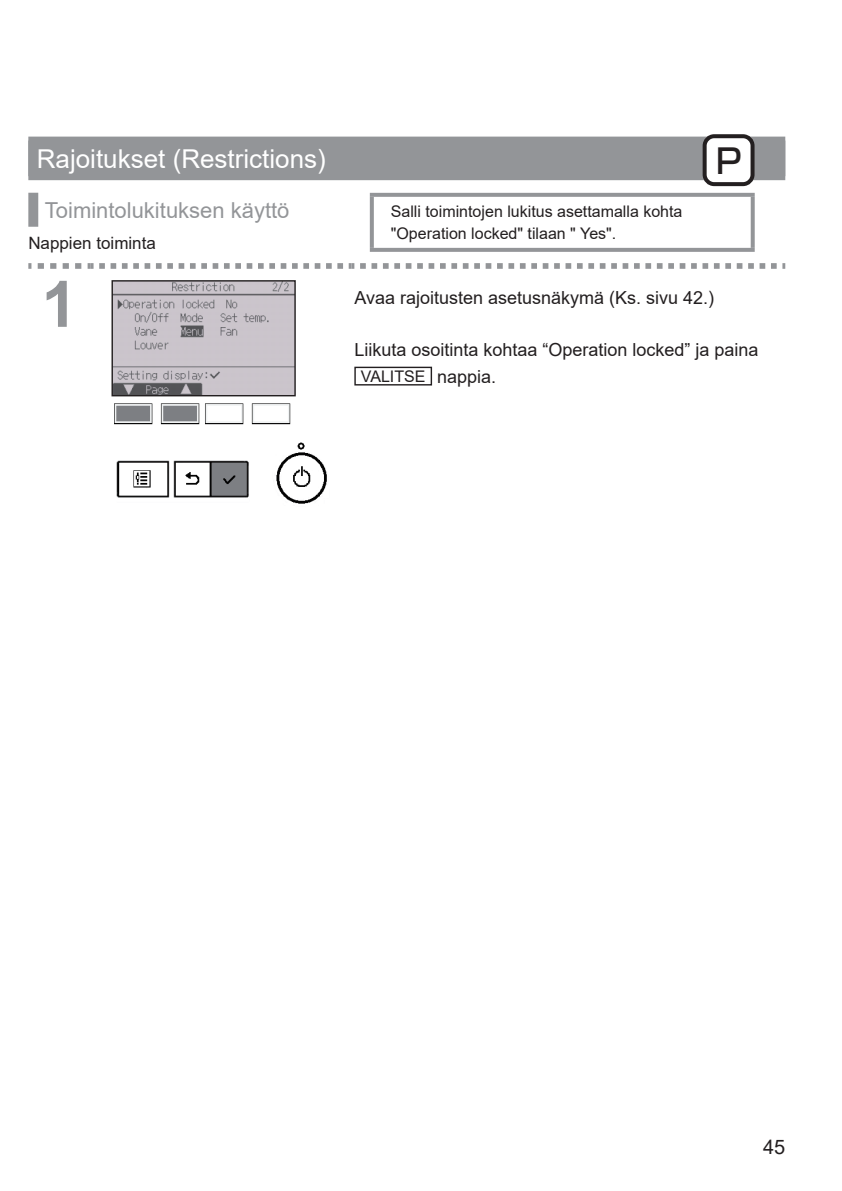
<style>
.page{position:relative;width:842px;height:1191px;background:#fff}
.page>*{position:absolute;margin:0;border:0;box-sizing:border-box;transform-origin:0 0}
.t1{font:700 64px "Arial";color:#939598}
.t2{font:33.8px "Shin Go Pro Medium 90 msp RKSJ H";color:#231f20}
.t3{font:26px "Arial";color:#fff}
.t4{font:22px "Arial";color:#939598}
.t5{font:20px "Arial";color:#231f20}
.t6{font:18px "Arial";color:#231f20}
.t7{font:17px "Arial";color:#231f20}
.t8{font:16px/22px "Arial";color:#231f20}
.s1{font-size:18px}
</style>
<div class="page">
<div style="left:28px;top:137px;width:757px;height:39px;background:#939598"></div>
<div style="left:28px;top:141px;width:757px;height:39px;background:#939598"></div>
<div style="left:28px;top:193px;width:10px;height:34px;background:#939598"></div>
<div style="left:705px;top:136px;width:47px;height:48px;background:#fff;border-radius:10px"></div>
<div style="left:703px;top:134px;width:51px;height:52px;border:4px solid #231f20;border-radius:10px"></div>
<svg style="left:31px;top:263px;width:7px;height:6px"></svg>
<svg style="left:28px;top:263px;width:3px;height:6px"></svg>
<svg style="left:38px;top:263px;width:316px;height:6px"></svg>
<svg style="left:360px;top:263px;width:425px;height:6px"></svg>
<img style="left:114px;top:282px;width:180px;height:112px">
<div style="left:112px;top:280px;width:184px;height:116px;border:1px solid #231f20"></div>
<img style="left:114px;top:403px;width:213px;height:101px">
<div style="left:354px;top:367px;width:78px;height:18px;border:1px solid #231f20"></div>
<svg style="left:370px;top:193px;width:385px;height:4px;background:#97999c"></svg>
<svg style="left:370px;top:197px;width:4px;height:51px"></svg>
<svg style="left:751px;top:197px;width:4px;height:51px"></svg>
<svg style="left:370px;top:248px;width:385px;height:4px;background:#96989b"></svg>
<h3 class="t3" style="left:37px;top:137px;width:81px">@@@</h3>
<h3 class="t3" style="left:37px;top:141px;width:290px">Rajoitukset (Restrictions)</h3>
<h2 class="t2" style="left:716px;top:134px;width:27px">P</h2>
<p class="t4" style="left:45px;top:195px;width:246px">Toimintolukituksen käyttö</p>
<p class="t7" style="left:28px;top:232px;width:129px">Nappien toiminta</p>
<h1 class="t1" style="left:42px;top:259px;width:37px">1</h1>
<p class="t6" style="left:354px;top:285px;width:361px">Avaa rajoitusten asetusnäkymä (Ks. sivu 42.)</p>
<p class="t6" style="left:354px;top:337px;width:406px">Liikuta osoitinta kohtaa “Operation locked” ja paina</p>
<p class="t8" style="left:361px;top:365px;width:137px">VALITSE <span class="s1">nappia.</span></p>
<p class="t8" style="left:391px;top:200px;width:293px">Salli toimintojen lukitus asettamalla kohta "Operation locked" tilaan " Yes".</p>
<p class="t5" style="left:763px;top:1133px;width:24px">45</p>
</div>
